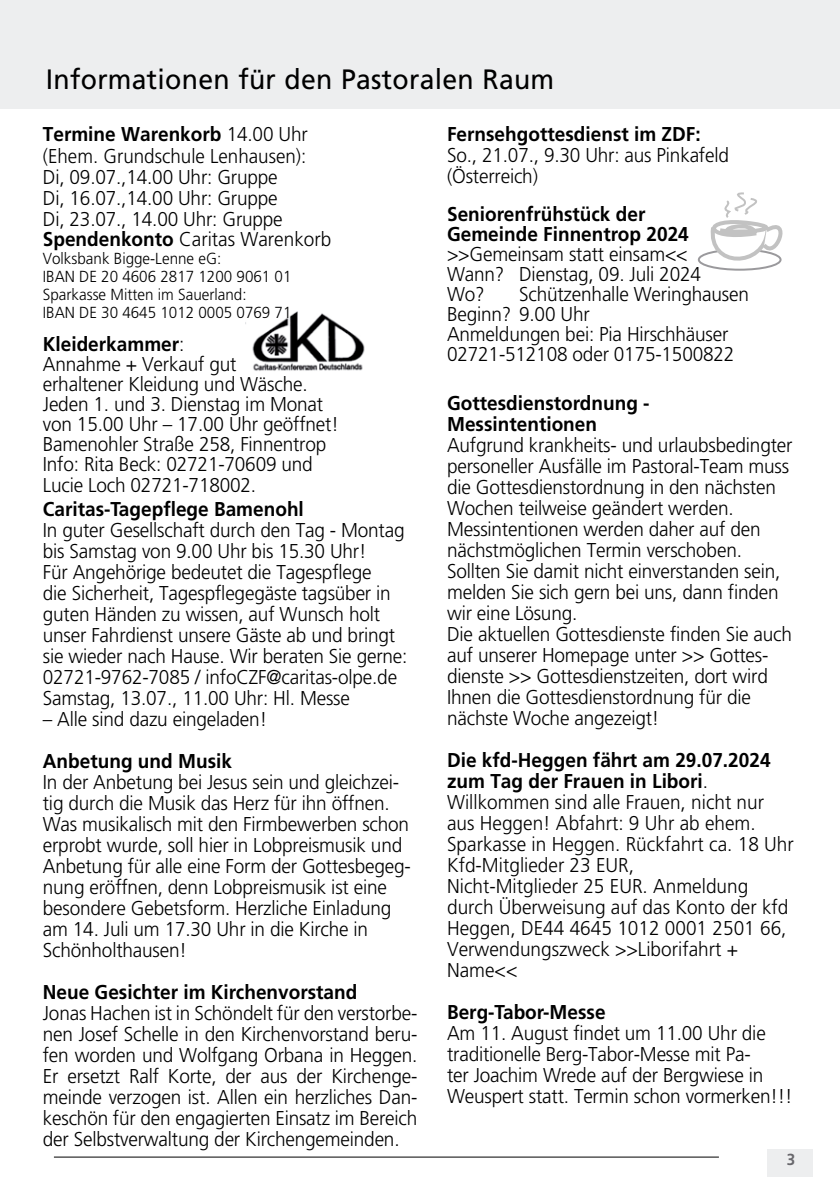
<style>
.page{position:relative;width:840px;height:1191px;background:#fff}
.page>*{position:absolute;margin:0;border:0;box-sizing:border-box;transform-origin:0 0}
.t1{font:28px "Frutiger";letter-spacing:.01em;color:#000;scale:.95 1}
.t2{font:300 20px/21px "Frutiger";letter-spacing:-.01em;color:#000;scale:.95 1}
.t3{font:700 20px/20px "Frutiger";color:#000;scale:.95 1}
.t4{font:300 16px/18px "Frutiger";color:#000;scale:.95 1}
.t5{font:700 16px "Frutiger";color:#68676c;scale:.95 1}
.s1{font-weight:700}
</style>
<div class="page">
<div style="left:766px;top:1148px;width:45px;height:28px;background:#edeeef"></div>
<div style="left:0;top:0;width:839px;height:109px;background:#edeeef"></div>
<img style="left:245px;top:311px;width:120px;height:60px">
<hr style="left:54px;top:1156px;width:664px;height:1px;background:#000">
<div style="left:697px;top:249px;width:84px;height:22px;border:2px solid #818084;border-radius:50%"></div>
<svg style="left:700px;top:192px;width:83px;height:77px"></svg>
<h1 class="t1" style="left:46px;top:63px;width:536px">Informationen für den Pastoralen Raum</h1>
<p class="t2" style="left:43px;top:123px;width:305px"><span class="s1">Termine Warenkorb</span> 14.00 Uhr (Ehem. Grundschule Lenhausen):<br>Di, 09.07.,14.00 Uhr: Gruppe<br>Di, 16.07.,14.00 Uhr: Gruppe<br>Di, 23.07., 14.00 Uhr: Gruppe<br><span class="s1">Spendenkonto</span> Caritas Warenkorb</p>
<p class="t4" style="left:43px;top:249px;width:263px">Volksbank Bigge-Lenne eG:<br>IBAN DE 20 4606 2817 1200 9061 01<br>Sparkasse Mitten im Sauerland:<br>IBAN DE 30 4645 1012 0005 0769 71</p>
<p class="t2" style="left:43px;top:334px;width:313px;line-height:20.2px"><span class="s1">Kleiderkammer</span>:<br>Annahme + Verkauf gut<br>erhaltener Kleidung und Wäsche.<br>Jeden 1. und 3. Dienstag im Monat von 15.00 Uhr – 17.00 Uhr geöffnet!<br>Bamenohler Straße 258, Finnentrop<br>Info: Rita Beck: 02721-70609 und<br>Lucie Loch 02721-718002.</p>
<p class="t3" style="left:43px;top:498px;width:276px">Caritas-Tagepflege Bamenohl</p>
<p class="t2" style="left:43px;top:519px;width:385px">In guter Gesellschaft durch den Tag - Montag bis Samstag von 9.00 Uhr bis 15.30 Uhr!<br>Für Angehörige bedeutet die Tagespflege<br>die Sicherheit, Tagespflegegäste tagsüber in guten Händen zu wissen, auf Wunsch holt unser Fahrdienst unsere Gäste ab und bringt sie wieder nach Hause. Wir beraten Sie gerne:<br>02721-9762-7085 / infoCZF@caritas-olpe.de Samstag, 13.07., 11.00 Uhr: Hl. Messe</p>
<p class="t2" style="left:43px;top:708px;width:237px">– Alle sind dazu eingeladen!</p>
<p class="t3" style="left:43px;top:750px;width:200px">Anbetung und Musik</p>
<p class="t2" style="left:43px;top:771px;width:389px">In der Anbetung bei Jesus sein und gleichzei&shy;tig durch die Musik das Herz für ihn öffnen.<br>Was musikalisch mit den Firmbewerben schon erprobt wurde, soll hier in Lobpreismusik und Anbetung für alle eine Form der Gottesbegeg&shy;nung eröffnen, denn Lobpreismusik ist eine besondere Gebetsform. Herzliche Einladung am 14. Juli um 17.30 Uhr in die Kirche in Schönholthausen!</p>
<p class="t3" style="left:43px;top:981px;width:332px">Neue Gesichter im Kirchenvorstand</p>
<p class="t2" style="left:43px;top:1002px;width:395px;text-align:justify">Jonas Hachen ist in Schöndelt für den verstorbe&shy;nen Josef Schelle in den Kirchenvorstand beru&shy;fen worden und Wolfgang Orbana in Heggen.<br>Er ersetzt Ralf Korte, der aus der Kirchenge&shy;meinde verzogen ist. Allen ein herzliches Dan&shy;keschön für den engagierten Einsatz im Bereich der Selbstverwaltung der Kirchengemeinden.</p>
<p class="t3" style="left:447px;top:124px;width:268px">Fernsehgottesdienst im ZDF:</p>
<p class="t2" style="left:447px;top:144px;width:298px">So., 21.07., 9.30 Uhr: aus Pinkafeld (Österreich)</p>
<p class="t3" style="left:447px;top:204px;width:256px">Seniorenfrühstück der<br>Gemeinde Finnentrop 2024</p>
<p class="t2" style="left:447px;top:244px;width:269px;line-height:20px">&gt;&gt;Gemeinsam statt einsam&lt;&lt;<br>Wann? Dienstag, 09. Juli 2024<br>Wo?</p>
<p class="t2" style="left:447px;top:284px;width:319px;line-height:20px;text-indent:72px">Schützenhalle Weringhausen<br>Beginn? 9.00 Uhr<br>Anmeldungen bei: Pia Hirschhäuser<br>02721-512108 oder 0175-1500822</p>
<p class="t3" style="left:447px;top:392px;width:214px;line-height:21px">Gottesdienstordnung -<br>Messintentionen</p>
<p class="t2" style="left:447px;top:434px;width:365px">Aufgrund krankheits- und urlaubsbedingter personeller Ausfälle im Pastoral-Team muss die Gottesdienstordnung in den nächsten Wochen teilweise geändert werden.<br>Messintentionen werden daher auf den nächstmöglichen Termin verschoben.<br>Sollten Sie damit nicht einverstanden sein, melden Sie sich gern bei uns, dann finden wir eine Lösung.<br>Die aktuellen Gottesdienste finden Sie auch auf unserer Homepage unter &gt;&gt; Gottes&shy;dienste &gt;&gt; Gottesdienstzeiten, dort wird Ihnen die Gottesdienstordnung für die nächste Woche angezeigt!</p>
<p class="t2" style="left:447px;top:749px;width:366px"><span class="s1">Die kfd-Heggen fährt am 29.07.2024 zum Tag der Frauen in Libori</span>.<br>Willkommen sind alle Frauen, nicht nur aus Heggen! Abfahrt: 9 Uhr ab ehem.<br>Sparkasse in Heggen. Rückfahrt ca. 18 Uhr<br>Kfd-Mitglieder 23 EUR,<br>Nicht-Mitglieder 25 EUR. Anmeldung durch Überweisung auf das Konto der kfd<br>Heggen, DE44 4645 1012 0001 2501 66,<br>Verwendungszweck &gt;&gt;Liborifahrt +<br>Name&lt;&lt;</p>
<p class="t3" style="left:447px;top:1002px;width:168px">Berg-Tabor-Messe</p>
<p class="t2" style="left:447px;top:1022px;width:365px">Am 11. August findet um 11.00 Uhr die traditionelle Berg-Tabor-Messe mit Pa-<br>ter Joachim Wrede auf der Bergwiese in Weuspert statt. Termin schon vormerken!!!</p>
<p class="t5" style="left:786px;top:1150px;width:10px">3</p>
</div>
